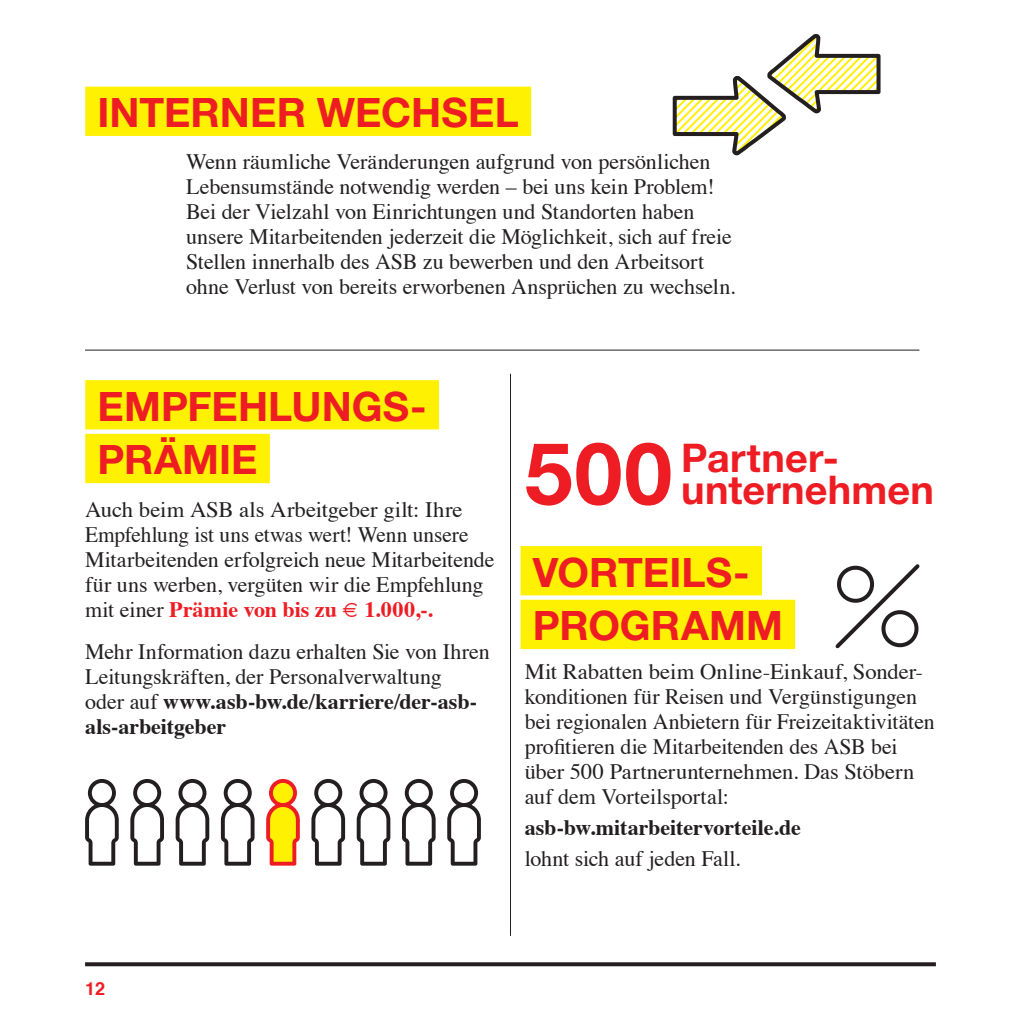
<style>
.page{position:relative;width:1021px;height:1021px;background:#fff}
.page>*{position:absolute;margin:0;border:0;box-sizing:border-box;transform-origin:0 0}
.t1{font:700 40.6px/53.6px "Helvetica Neue LT Pro";color:#ee1d23}
.t2{font:700 39.6px/32.4px "Helvetica Neue LT Pro";letter-spacing:.005em;color:#ee1d23}
.t3{font:22px/25px "Times";letter-spacing:-.005em;color:#231f20}
.t4{font:700 22px "Times";letter-spacing:-.005em;color:#231f20}
.t5{font:700 18px "Helvetica";color:#ee1d23}
.s1{font-weight:700;color:#ee1d23}
.s2{font-weight:700}
.s3{font-size:86.4px}
</style>
<div class="page">
<hr style="left:1020px;top:0;width:1px;height:1020px;background:#fff101">
<div style="left:85px;top:87px;width:446px;height:49px;background:#fff101"></div>
<hr style="left:85px;top:349px;width:834px;height:1px;background:#231f20">
<div style="left:85px;top:380px;width:354px;height:49px;background:#fff101"></div>
<div style="left:85px;top:434px;width:185px;height:49px;background:#fff101"></div>
<hr style="left:510px;top:374px;width:1px;height:561px;background:#231f20">
<div style="left:520px;top:546px;width:242px;height:49px;background:#fff101"></div>
<div style="left:520px;top:599px;width:275px;height:50px;background:#fff101"></div>
<svg style="left:672px;top:34px;width:209px;height:122px"></svg>
<svg style="left:447px;top:779px;width:34px;height:86px"></svg>
<svg style="left:402px;top:779px;width:33px;height:86px"></svg>
<svg style="left:357px;top:779px;width:33px;height:86px"></svg>
<svg style="left:311px;top:779px;width:34px;height:86px"></svg>
<svg style="left:266px;top:779px;width:34px;height:86px"></svg>
<svg style="left:221px;top:779px;width:33px;height:86px"></svg>
<svg style="left:176px;top:779px;width:33px;height:86px"></svg>
<svg style="left:130px;top:779px;width:34px;height:86px"></svg>
<svg style="left:85px;top:779px;width:34px;height:86px"></svg>
<svg style="left:835px;top:564px;width:85px;height:85px"></svg>
<svg style="left:85px;top:962px;width:850px;height:4px;background:#312e2f"></svg>
<h1 class="t1" style="left:98px;top:85px;width:422px">INTERNER WECHSEL</h1>
<p class="t3" style="left:186px;top:148px;width:550px">Wenn räumliche Veränderungen aufgrund von persönlichen Lebensumstände notwendig werden – bei uns kein Problem!<br>Bei der Vielzahl von Einrichtungen und Standorten haben unsere Mitarbeitenden jederzeit die Möglichkeit, sich auf freie Stellen innerhalb des ASB zu bewerben und den Arbeitsort ohne Verlust von bereits erworbenen Ansprüchen zu wechseln.</p>
<h1 class="t1" style="left:98px;top:378px;width:330px">EMPFEHLUNGS-<br>PRÄMIE</h1>
<p class="t3" style="left:85px;top:495px;width:411px">Auch beim ASB als Arbeitgeber gilt: Ihre Empfehlung ist uns etwas wert! Wenn unsere Mitarbeitenden erfolgreich neue Mitarbeitende für uns werben, vergüten wir die Empfehlung mit einer <span class="s1">Prämie von bis zu € 1.000,-.</span></p>
<p class="t3" style="left:85px;top:637px;width:406px">Mehr Information dazu erhalten Sie von Ihren Leitungskräften, der Personalverwaltung<br>oder auf <span class="s2">www.asb-bw.de/karriere/der-asb&shy;als-arbeitgeber</span></p>
<h2 class="t2" style="left:524px;top:441px;width:411px;text-indent:156px">Partner-<br><span class="s3">500</span> unternehmen</h2>
<h1 class="t1" style="left:533px;top:544px;width:251px">VORTEILS-<br>PROGRAMM</h1>
<p class="t3" style="left:524px;top:657px;width:411px">Mit Rabatten beim Online-Einkauf, Sonder&shy;konditionen für Reisen und Vergünstigungen bei regionalen Anbietern für Freizeitaktivitäten profitieren die Mitarbeitenden des ASB bei über 500 Partnerunternehmen. Das Stöbern auf dem Vorteilsportal:</p>
<p class="t4" style="left:524px;top:806px;width:278px">asb-bw.mitarbeitervorteile.de</p>
<p class="t3" style="left:524px;top:843px;width:217px">lohnt sich auf jeden Fall.</p>
<p class="t5" style="left:85px;top:973px;width:22px">12</p>
</div>
